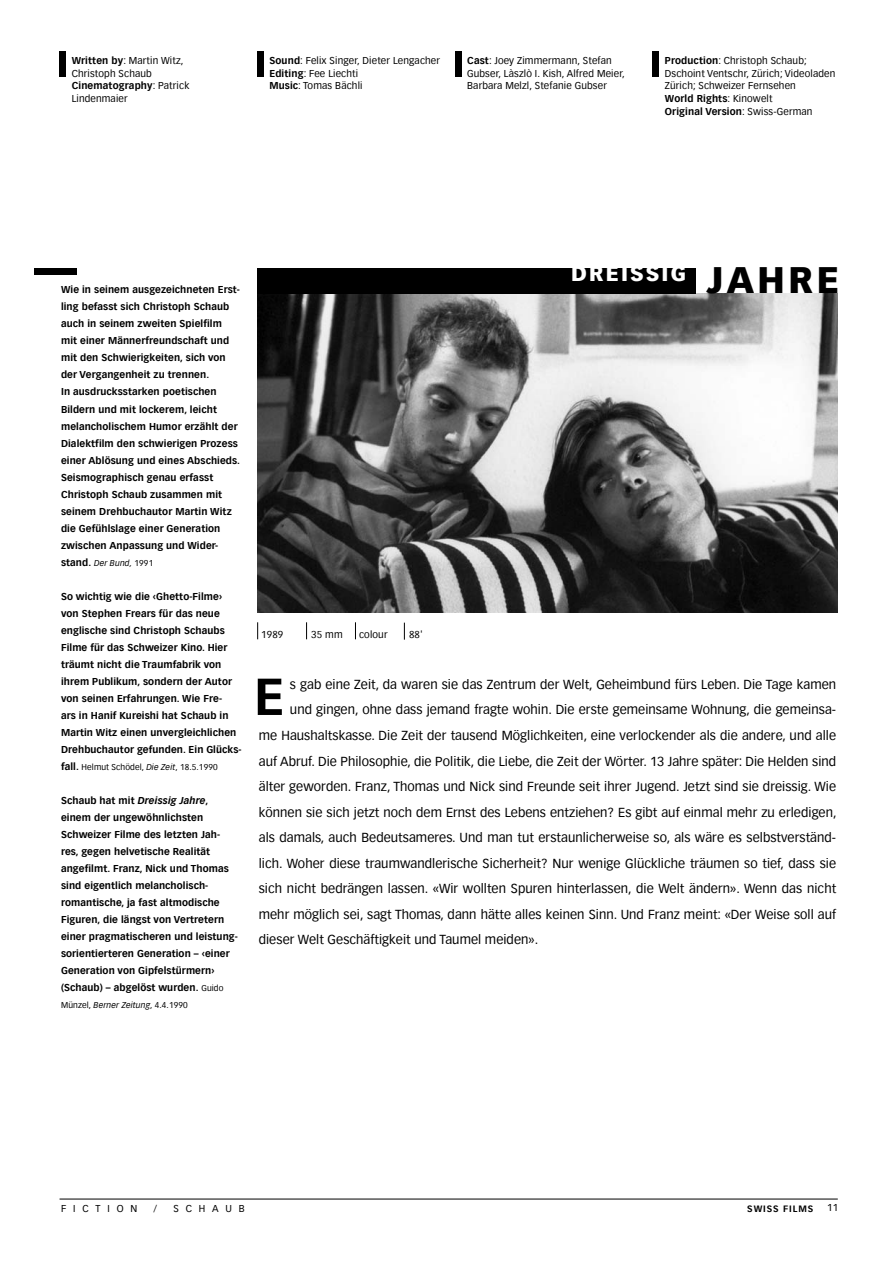
<style>
.page{position:relative;width:893px;height:1263px;background:#fff}
.page>*{position:absolute;margin:0;border:0;box-sizing:border-box;transform-origin:0 0}
.t1{font:700 51px "Vectora Com";color:#000}
.t2{font:900 36px "Vectora Com";letter-spacing:.1em;color:#000}
.t3{font:900 21px "Vectora Com";letter-spacing:.1em;color:#fff}
.t4{font:12.75px "Vectora Com";letter-spacing:.005em;color:#000}
.t5{font:700 9.75px/17px "Vectora Com";letter-spacing:.01em;color:#000}
.t6{font:9.75px/12.8px "Vectora Com";letter-spacing:.015em;color:#000}
.t7{font:9.75px "Vectora Com";letter-spacing:.7em;color:#000}
.t8{font:700 9px "Vectora Com";letter-spacing:.1em;color:#000}
.t9{font:8.25px "Vectora Com";letter-spacing:.015em;color:#000}
.t10{font:italic 8.25px "Vectora Com";letter-spacing:.015em;color:#000}
.s1{font-weight:700}
.s2{font-weight:700;font-style:normal;font-size:9.75px}
.s3{font-style:normal}
.s4{font-weight:700;font-size:9.75px}
.s5{font-style:italic}
.s6{font-weight:400;font-size:8.25px}
</style>
<div class="page">
<img style="left:257px;top:293px;width:581px;height:319px">
<svg style="left:306px;top:622px;width:1px;height:17px"></svg>
<svg style="left:257px;top:622px;width:1px;height:17px"></svg>
<svg style="left:355px;top:622px;width:1px;height:17px"></svg>
<div style="left:34px;top:268px;width:43px;height:6px;background:#000"></div>
<hr style="left:60px;top:1199px;width:778px;height:1px;background:#000">
<div style="left:257px;top:268px;width:439px;height:25px;background:#000"></div>
<svg style="left:404px;top:623px;width:1px;height:17px"></svg>
<div style="left:257px;top:51px;width:7px;height:26px;background:#000"></div>
<div style="left:455px;top:51px;width:6px;height:26px;background:#000"></div>
<div style="left:653px;top:51px;width:6px;height:26px;background:#000"></div>
<div style="left:60px;top:51px;width:6px;height:26px;background:#000"></div>
<p class="t6" style="left:72px;top:54px;width:119px"><span class="s1">Written by</span>: Martin Witz,<br>Christoph Schaub<br><span class="s1">Cinematography</span>: Patrick<br>Lindenmaier</p>
<p class="t6" style="left:467px;top:54px;width:159px"><span class="s1">Cast</span>: Joey Zimmermann, Stefan<br>Gubser, Làszlò I. Kish, Alfred Meier,<br>Barbara Melzl, Stefanie Gubser</p>
<p class="t6" style="left:665px;top:54px;width:172px"><span class="s1">Production</span>: Christoph Schaub;<br>Dschoint Ventschr, Zürich; Videoladen<br>Zürich; Schweizer Fernsehen<br><span class="s1">World Rights</span>: Kinowelt<br><span class="s1">Original Version</span>: Swiss-German</p>
<p class="t6" style="left:269px;top:54px;width:172px"><span class="s1">Sound</span>: Felix Singer, Dieter Lengacher<br><span class="s1">Editing</span>: Fee Liechti<br><span class="s1">Music</span>: Tomas Bächli</p>
<p class="t5" style="left:61px;top:281px;width:180px">Wie in seinem ausgezeichneten Erst&shy;ling befasst sich Christoph Schaub auch in seinem zweiten Spielfilm mit einer Männerfreundschaft und mit den Schwierigkeiten, sich von der Vergangenheit zu trennen.<br>In ausdrucksstarken poetischen Bildern und mit lockerem, leicht melancholischem Humor erzählt der Dialektfilm den schwierigen Prozess einer Ablösung und eines Abschieds.<br>Seismographisch genau erfasst Christoph Schaub zusammen mit seinem Drehbuchautor Martin Witz die Gefühlslage einer Generation zwischen Anpassung und Wider-</p>
<p class="t10" style="left:61px;top:558px;width:94px"><span class="s2">stand.</span> Der Bund, <span class="s3">1991</span></p>
<p class="t5" style="left:61px;top:588px;width:182px">So wichtig wie die ‹Ghetto-Filme› von Stephen Frears für das neue englische sind Christoph Schaubs Filme für das Schweizer Kino. Hier träumt nicht die Traumfabrik von ihrem Publikum, sondern der Autor von seinen Erfahrungen. Wie Fre-<br>ars in Hanif Kureishi hat Schaub in Martin Witz einen unvergleichlichen Drehbuchautor gefunden. Ein Glücks-</p>
<p class="t9" style="left:61px;top:762px;width:158px"><span class="s4">fall.</span> Helmut Schödel, <span class="s5">Die Zeit</span>, 18.5.1990</p>
<p class="t5" style="left:61px;top:792px;width:178px">Schaub hat mit <span class="s5">Dreissig Jahre</span>, einem der ungewöhnlichsten Schweizer Filme des letzten Jah&shy;res, gegen helvetische Realität angefilmt. Franz, Nick und Thomas sind eigentlich melancholisch&shy;romantische, ja fast altmodische Figuren, die längst von Vertretern einer pragmatischeren und leistung&shy;sorientierteren Generation – ‹einer Generation von Gipfelstürmern› (Schaub) – abgelöst wurden. <span class="s6">Guido</span></p>
<p class="t9" style="left:61px;top:1000px;width:128px">Münzel, <span class="s5">Berner Zeitung</span>, 4.4.1990</p>
<p class="t6" style="left:261px;top:628px;width:24px">1989</p>
<p class="t6" style="left:311px;top:628px;width:33px">35 mm</p>
<p class="t6" style="left:359px;top:628px;width:30px">colour</p>
<p class="t6" style="left:409px;top:628px;width:15px">88'</p>
<h3 class="t3" style="left:571px;top:261px;width:117px">DREISSIG</h3>
<h2 class="t2" style="left:707px;top:258px;width:134px">JAHRE</h2>
<h1 class="t1" style="left:254px;top:666px;width:32px">E</h1>
<h3 class="t4" style="left:290px;top:677px;width:548px">s gab eine Zeit, da waren sie das Zentrum der Welt, Geheimbund fürs Leben. Die Tage kamen</h3>
<h3 class="t4" style="left:290px;top:702px;width:548px">und gingen, ohne dass jemand fragte wohin. Die erste gemeinsame Wohnung, die gemeinsa-</h3>
<h3 class="t4" style="left:259px;top:728px;width:579px">me Haushaltskasse. Die Zeit der tausend Möglichkeiten, eine verlockender als die andere, und alle</h3>
<h3 class="t4" style="left:259px;top:753px;width:579px">auf Abruf. Die Philosophie, die Politik, die Liebe, die Zeit der Wörter. 13 Jahre später: Die Helden sind</h3>
<h3 class="t4" style="left:259px;top:779px;width:579px">älter geworden. Franz, Thomas und Nick sind Freunde seit ihrer Jugend. Jetzt sind sie dreissig. Wie</h3>
<h3 class="t4" style="left:259px;top:805px;width:579px">können sie sich jetzt noch dem Ernst des Lebens entziehen? Es gibt auf einmal mehr zu erledigen,</h3>
<h3 class="t4" style="left:259px;top:830px;width:579px">als damals, auch Bedeutsameres. Und man tut erstaunlicherweise so, als wäre es selbstverständ-</h3>
<h3 class="t4" style="left:259px;top:856px;width:579px">lich. Woher diese traumwandlerische Sicherheit? Nur wenige Glückliche träumen so tief, dass sie</h3>
<h3 class="t4" style="left:259px;top:881px;width:579px">sich nicht bedrängen lassen. «Wir wollten Spuren hinterlassen, die Welt ändern». Wenn das nicht</h3>
<h3 class="t4" style="left:259px;top:907px;width:579px">mehr möglich sei, sagt Thomas, dann hätte alles keinen Sinn. Und Franz meint: «Der Weise soll auf</h3>
<h3 class="t4" style="left:259px;top:932px;width:281px">dieser Welt Geschäftigkeit und Taumel meiden».</h3>
<p class="t7" style="left:61px;top:1203px;width:78px">FICTION</p>
<p class="t6" style="left:154px;top:1202px;width:5px">/</p>
<p class="t6" style="left:174px;top:1202px;width:73px">SCHAUB</p>
<p class="t8" style="left:747px;top:1203px;width:67px">SWISS FILMS</p>
<p class="t6" style="left:827px;top:1202px;width:13px">11</p>
</div>
